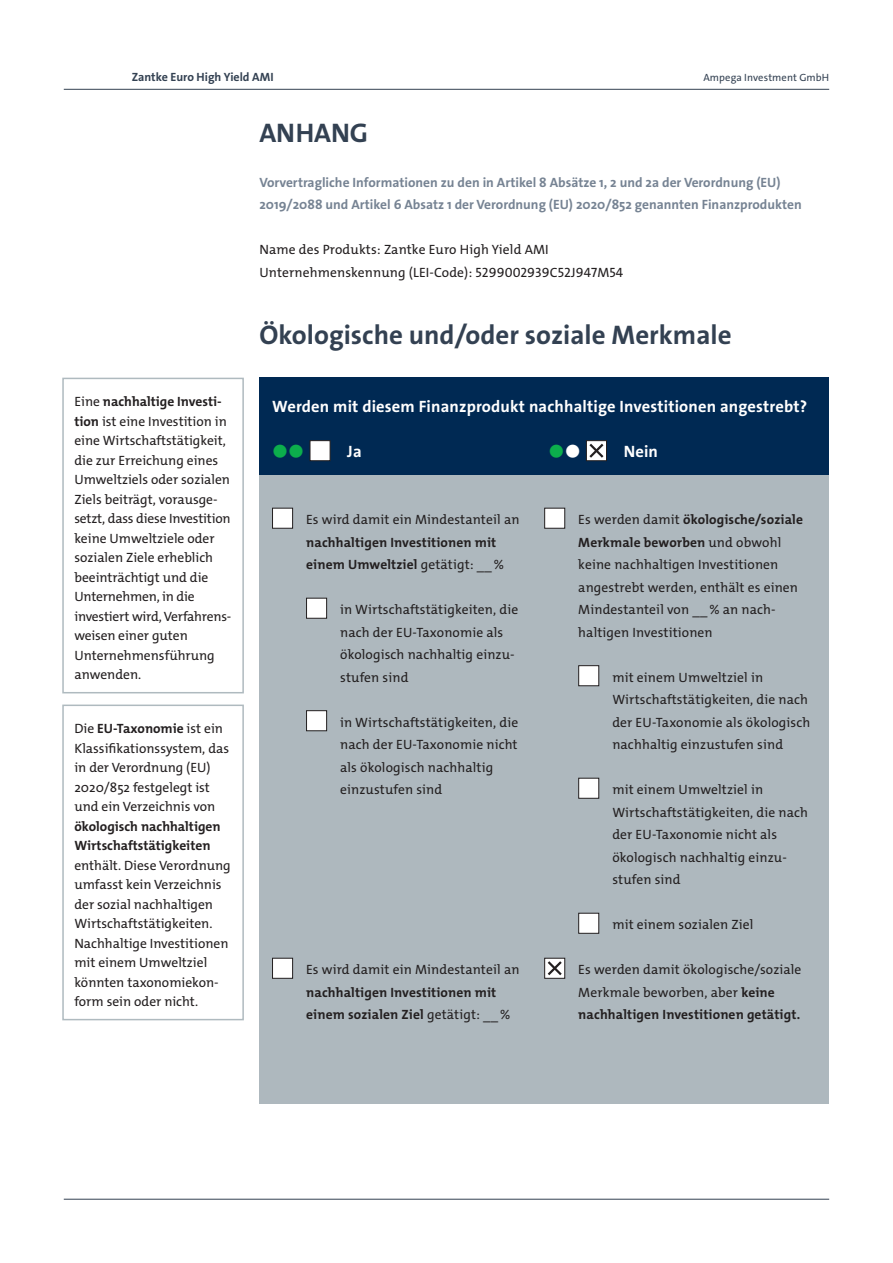
<style>
.page{position:relative;width:893px;height:1263px;background:#fff}
.page>*{position:absolute;margin:0;border:0;box-sizing:border-box;transform-origin:0 0}
.t1{font:27px "The Sans HP7 Bld";color:#334152}
.t2{font:22.5px "The Sans HP7 Bld";color:#0cae4c}
.t3{font:16.5px "The Sans HP7 Bld";letter-spacing:.01em;color:#fff}
.t4{font:13.5px/19.5px "The Mix HP5 Plain";letter-spacing:.005em;color:#231f20}
.t5{font:13.5px/22.5px "The Mix HP7 Bld";letter-spacing:.01em;color:#231f20}
.t6{font:13.5px/22.5px "The Sans HP7 Bld";color:#768393}
.t7{font:12px "The Sans HP7 Bld";color:#334152}
.t8{font:10.5px "The Sans HP5 Plain";letter-spacing:.01em;color:#334152}
.s1{font-family:"The Mix HP5 Plain"}
.s2{font-family:"The Mix HP7 Bld"}
.s3{color:#fff}
</style>
<div class="page">
<hr style="left:64px;top:89px;width:765px;height:1px;background:#334152">
<hr style="left:64px;top:1199px;width:765px;height:1px;background:#334152">
<div style="left:259px;top:378px;width:570px;height:97px;background:#002953"></div>
<svg style="left:309px;top:440px;width:22px;height:21px"></svg>
<svg style="left:586px;top:440px;width:21px;height:21px"></svg>
<div style="left:259px;top:475px;width:285px;height:629px;background:#aeb8be"></div>
<svg style="left:272px;top:507px;width:21px;height:22px"></svg>
<svg style="left:306px;top:597px;width:21px;height:22px"></svg>
<svg style="left:306px;top:710px;width:21px;height:21px"></svg>
<svg style="left:272px;top:957px;width:21px;height:22px"></svg>
<div style="left:544px;top:475px;width:285px;height:629px;background:#aeb8be"></div>
<svg style="left:544px;top:507px;width:21px;height:22px"></svg>
<svg style="left:578px;top:665px;width:21px;height:21px"></svg>
<svg style="left:578px;top:777px;width:21px;height:22px"></svg>
<svg style="left:578px;top:912px;width:21px;height:22px"></svg>
<svg style="left:544px;top:957px;width:21px;height:22px"></svg>
<svg style="left:62px;top:377px;width:182px;height:317px"></svg>
<svg style="left:62px;top:704px;width:182px;height:317px"></svg>
<p class="t7" style="left:132px;top:69px;width:143px">Zantke Euro High Yield AMI</p>
<p class="t8" style="left:703px;top:70px;width:127px">Ampega Investment GmbH</p>
<h1 class="t1" style="left:259px;top:115px;width:110px">ANHANG</h1>
<p class="t6" style="left:259px;top:171px;width:544px">Vorvertragliche Informationen zu den in Artikel 8 Absätze 1, 2 und 2a der Verordnung (EU)<br>2019/2088 und Artikel 6 Absatz 1 der Verordnung (EU) 2020/852 genannten Finanzprodukten</p>
<p class="t4" style="left:259px;top:238px;width:365px;line-height:22.5px">Name des Produkts: Zantke Euro High Yield AMI<br>Unternehmenskennung (LEI-Code): 5299002939C52J947M54</p>
<p class="t5" style="left:74px;top:390px;width:149px"><span class="s1">Eine</span> nachhaltige Investi-</p>
<p class="t4" style="left:74px;top:411px;width:158px"><span class="s2">tion</span> ist eine Investition in eine Wirtschaftstätigkeit, die zur Erreichung eines<br>Umweltziels oder sozialen<br>Ziels beiträgt, vorausge&shy;setzt, dass diese Investition keine Umweltziele oder sozialen Ziele erheblich beeinträchtigt und die<br>Unternehmen, in die investiert wird, Verfahrens&shy;weisen einer guten<br>Unternehmensführung anwenden.</p>
<p class="t5" style="left:74px;top:717px;width:150px"><span class="s1">Die</span> EU-Taxonomie <span class="s1">ist ein</span></p>
<p class="t4" style="left:74px;top:738px;width:156px">Klassifikationssystem, das in der Verordnung (EU)<br>2020/852 festgelegt ist und ein Verzeichnis von</p>
<p class="t5" style="left:74px;top:816px;width:148px;line-height:19.5px">ökologisch nachhaltigen<br>Wirtschaftstätigkeiten</p>
<p class="t4" style="left:74px;top:855px;width:158px">enthält. Diese Verordnung umfasst kein Verzeichnis der sozial nachhaltigen<br>Wirtschaftstätigkeiten.<br>Nachhaltige Investitionen mit einem Umweltziel könnten taxonomiekon&shy;form sein oder nicht.</p>
<h1 class="t1" style="left:259px;top:318px;width:474px">Ökologische und/oder soziale Merkmale</h1>
<p class="t3" style="left:272px;top:395px;width:537px">Werden mit diesem Finanzprodukt nachhaltige Investitionen angestrebt?</p>
<h2 class="t2" style="left:272px;top:436px;width:34px">__</h2>
<p class="t3" style="left:347px;top:440px;width:16px">Ja</p>
<h2 class="t2" style="left:549px;top:436px;width:34px">_<span class="s3">_</span></h2>
<p class="t3" style="left:624px;top:440px;width:36px">Nein</p>
<p class="t4" style="left:306px;top:510px;width:215px">Es wird damit ein Mindestanteil an</p>
<p class="t5" style="left:306px;top:531px;width:199px">nachhaltigen Investitionen mit einem Umweltziel <span class="s1">getätigt: __%</span></p>
<p class="t4" style="left:340px;top:598px;width:180px;line-height:22.5px">in Wirtschaftstätigkeiten, die nach der EU-Taxonomie als ökologisch nachhaltig einzu&shy;stufen sind</p>
<p class="t4" style="left:340px;top:711px;width:180px;line-height:22.5px">in Wirtschaftstätigkeiten, die nach der EU-Taxonomie nicht als ökologisch nachhaltig einzustufen sind</p>
<p class="t4" style="left:306px;top:960px;width:215px">Es wird damit ein Mindestanteil an</p>
<p class="t5" style="left:306px;top:981px;width:206px">nachhaltigen Investitionen mit einem sozialen Ziel <span class="s1">getätigt: __%</span></p>
<p class="t5" style="left:578px;top:508px;width:226px"><span class="s1">Es werden damit</span> ökologische/soziale<br>Merkmale beworben <span class="s1">und obwohl</span></p>
<p class="t4" style="left:578px;top:553px;width:221px;line-height:22.5px">keine nachhaltigen Investitionen angestrebt werden, enthält es einen<br>Mindestanteil von __% an nach&shy;haltigen Investitionen</p>
<p class="t4" style="left:612px;top:666px;width:199px;line-height:22.5px">mit einem Umweltziel in<br>Wirtschaftstätigkeiten, die nach der EU-Taxonomie als ökologisch nachhaltig einzustufen sind</p>
<p class="t4" style="left:612px;top:778px;width:197px;line-height:22.5px">mit einem Umweltziel in<br>Wirtschaftstätigkeiten, die nach der EU-Taxonomie nicht als ökologisch nachhaltig einzu&shy;stufen sind</p>
<p class="t4" style="left:612px;top:915px;width:143px">mit einem sozialen Ziel</p>
<p class="t4" style="left:578px;top:958px;width:225px;line-height:22.5px">Es werden damit ökologische/soziale<br>Merkmale beworben, aber <span class="s2">keine</span></p>
<p class="t5" style="left:578px;top:1003px;width:223px">nachhaltigen Investitionen getätigt.</p>
</div>
